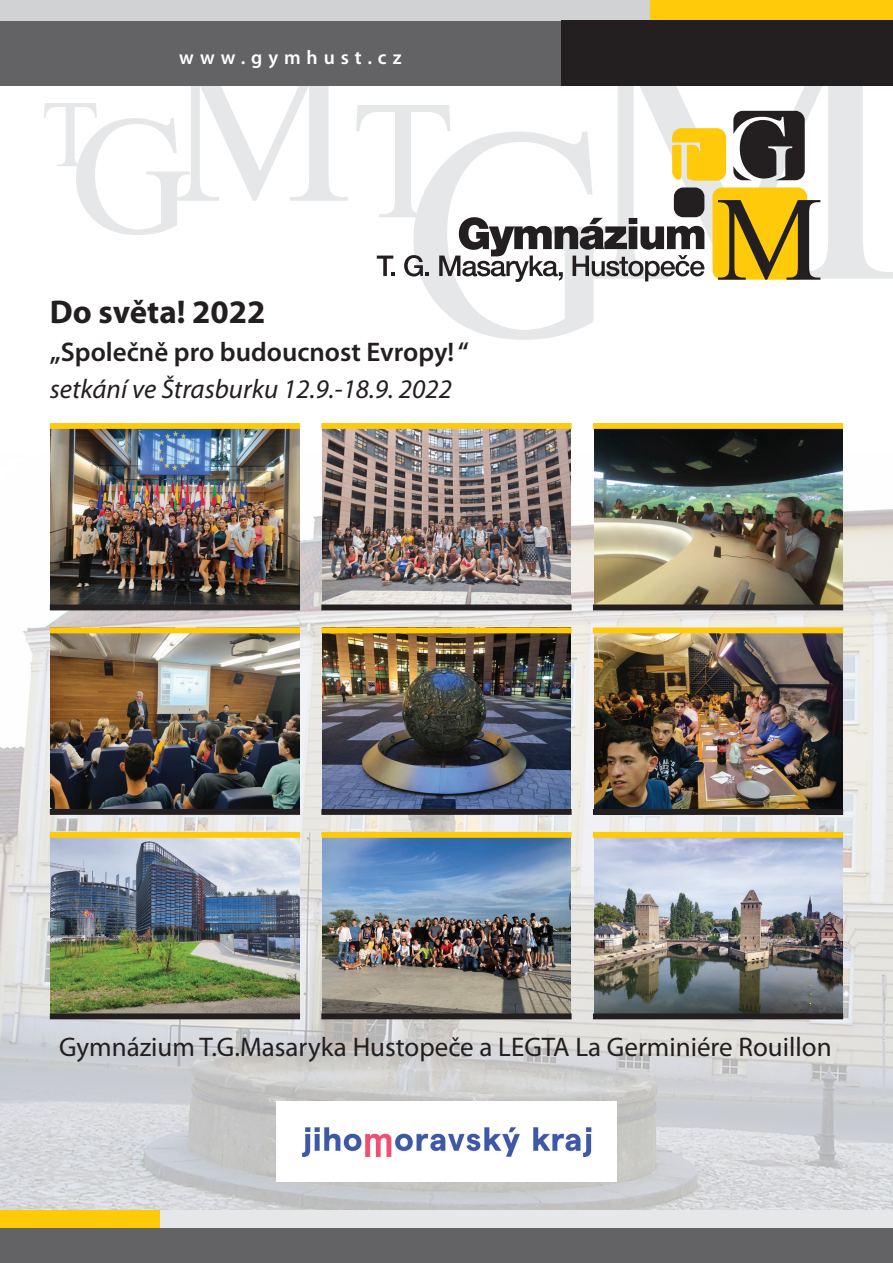
<style>
.page{position:relative;width:893px;height:1263px;background:#fff}
.page>*{position:absolute;margin:0;border:0;box-sizing:border-box;transform-origin:0 0}
.t1{font:700 33px "Myriad Pro";color:#231f20}
.t2{font:27px "Myriad Pro";color:#231f20}
.t3{font:italic 27px "Myriad Pro";color:#231f20}
.t4{font:600 27px "Myriad Pro";color:#231f20}
.t5{font:600 19.65px "Myriad Pro";letter-spacing:.3em;color:#fff}
</style>
<div class="page">
<svg style="left:44px;top:86px;width:304px;height:149px"></svg>
<img style="left:0;top:454px;width:893px;height:756px">
<svg style="left:618px;top:86px;width:275px;height:193px"></svg>
<svg style="left:356px;top:105px;width:464px;height:235px"></svg>
<div style="left:0;top:1228px;width:893px;height:35px;background:#636366"></div>
<div style="left:155px;top:1210px;width:738px;height:18px;background:#e6e7e9"></div>
<div style="left:0;top:1210px;width:159px;height:18px;background:#feca0a"></div>
<div style="left:0;top:21px;width:589px;height:65px;background:#636366"></div>
<div style="left:0;top:0;width:696px;height:21px;background:#d1d2d4"></div>
<div style="left:650px;top:0;width:243px;height:21px;background:#feca0a"></div>
<div style="left:561px;top:21px;width:332px;height:65px;background:#231f20"></div>
<img style="left:51px;top:429px;width:249px;height:175px">
<div style="left:50px;top:423px;width:250px;height:6px;background:#feca0a"></div>
<div style="left:50px;top:604px;width:250px;height:6px;background:#231f20"></div>
<img style="left:594px;top:429px;width:249px;height:175px">
<div style="left:593px;top:423px;width:250px;height:6px;background:#feca0a"></div>
<div style="left:593px;top:604px;width:250px;height:6px;background:#231f20"></div>
<img style="left:322px;top:429px;width:249px;height:175px">
<div style="left:321px;top:423px;width:251px;height:6px;background:#feca0a"></div>
<div style="left:321px;top:604px;width:251px;height:6px;background:#231f20"></div>
<img style="left:51px;top:633px;width:249px;height:176px">
<div style="left:50px;top:627px;width:250px;height:6px;background:#feca0a"></div>
<div style="left:50px;top:809px;width:250px;height:6px;background:#231f20"></div>
<img style="left:594px;top:633px;width:249px;height:176px">
<div style="left:593px;top:627px;width:250px;height:6px;background:#feca0a"></div>
<div style="left:593px;top:809px;width:250px;height:6px;background:#231f20"></div>
<img style="left:322px;top:633px;width:249px;height:176px">
<div style="left:321px;top:627px;width:251px;height:6px;background:#feca0a"></div>
<div style="left:321px;top:809px;width:251px;height:6px;background:#231f20"></div>
<img style="left:276px;top:1101px;width:341px;height:81px">
<img style="left:51px;top:838px;width:249px;height:175px">
<div style="left:50px;top:832px;width:250px;height:6px;background:#feca0a"></div>
<div style="left:50px;top:1013px;width:250px;height:6px;background:#231f20"></div>
<img style="left:594px;top:838px;width:249px;height:175px">
<div style="left:593px;top:832px;width:250px;height:6px;background:#feca0a"></div>
<div style="left:593px;top:1013px;width:250px;height:6px;background:#231f20"></div>
<img style="left:322px;top:838px;width:249px;height:175px">
<div style="left:321px;top:832px;width:251px;height:6px;background:#feca0a"></div>
<div style="left:321px;top:1013px;width:251px;height:6px;background:#231f20"></div>
<p class="t5" style="left:179px;top:45px;width:224px">www.gymhust.cz</p>
<p class="t1" style="left:50px;top:291px;width:217px">Do světa! 2022</p>
<p class="t4" style="left:50px;top:334px;width:420px">„Společně pro budoucnost Evropy! “</p>
<p class="t3" style="left:50px;top:373px;width:404px">setkání ve Štrasburku 12.9.-18.9. 2022</p>
<p class="t2" style="left:59px;top:1030px;width:774px">Gymnázium T.G.Masaryka Hustopeče a LEGTA La Germiniére Rouillon</p>
</div>
